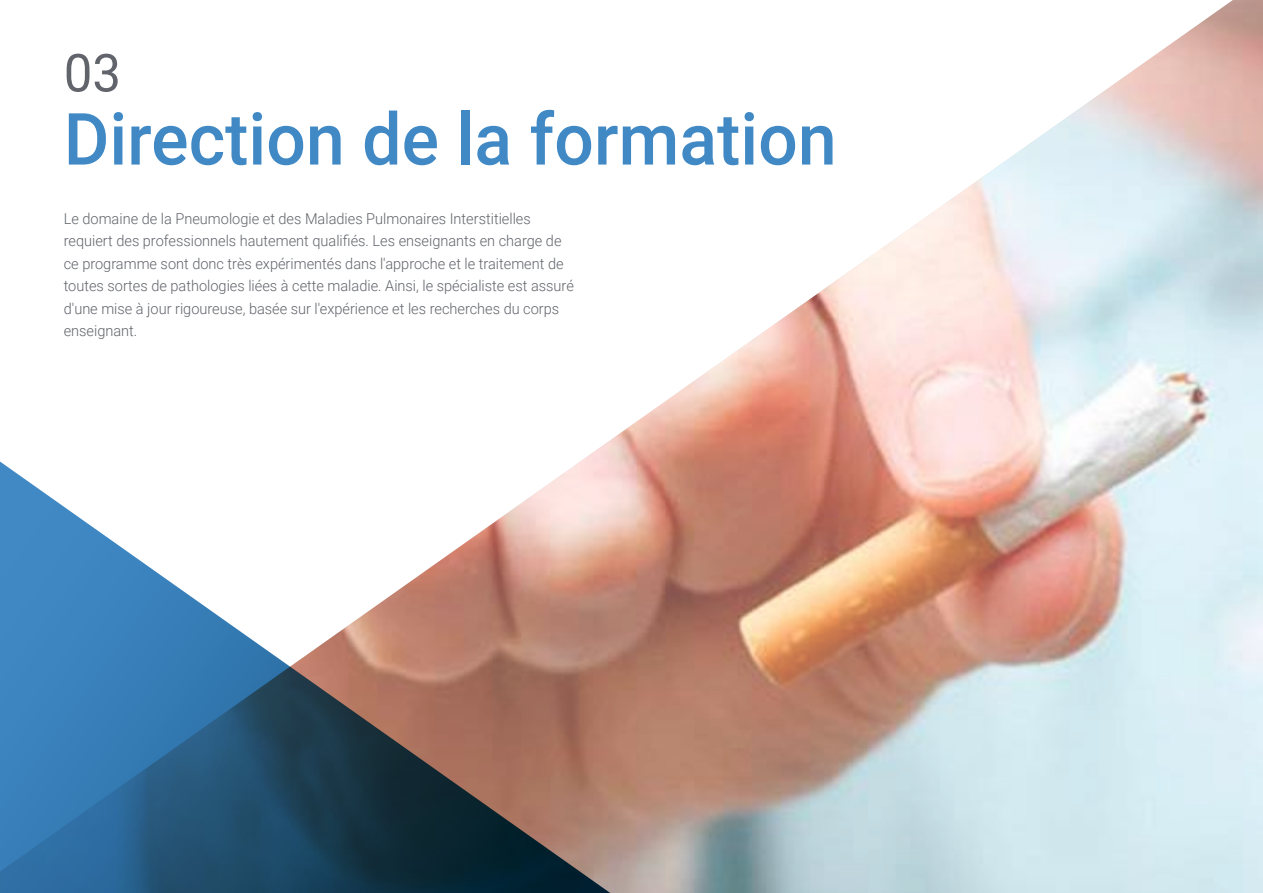
<style>
.page{position:relative;width:1263px;height:893px;background:#fff}
.page>*{position:absolute;margin:0;border:0;box-sizing:border-box;transform-origin:0 0}
.t1{font:500 72px "Roboto";color:#4089c5}
.t2{font:52.5px "Roboto";color:#61646a}
.t3{font:300 15px/22.5px "Roboto";color:#61646a}
</style>
<div class="page">
<img style="left:602px;top:0;width:661px;height:893px">
<svg style="left:0;top:446px;width:640px;height:447px"></svg>
<h2 class="t2" style="left:64px;top:36px;width:59px">03</h2>
<h1 class="t1" style="left:64px;top:89px;width:774px">Direction de la formation</h1>
<p class="t3" style="left:64px;top:207px;width:512px">Le domaine de la Pneumologie et des Maladies Pulmonaires Interstitielles requiert des professionnels hautement qualifiés. Les enseignants en charge de ce programme sont donc très expérimentés dans l'approche et le traitement de toutes sortes de pathologies liées à cette maladie. Ainsi, le spécialiste est assuré d'une mise à jour rigoureuse, basée sur l'expérience et les recherches du corps enseignant.</p>
</div>
